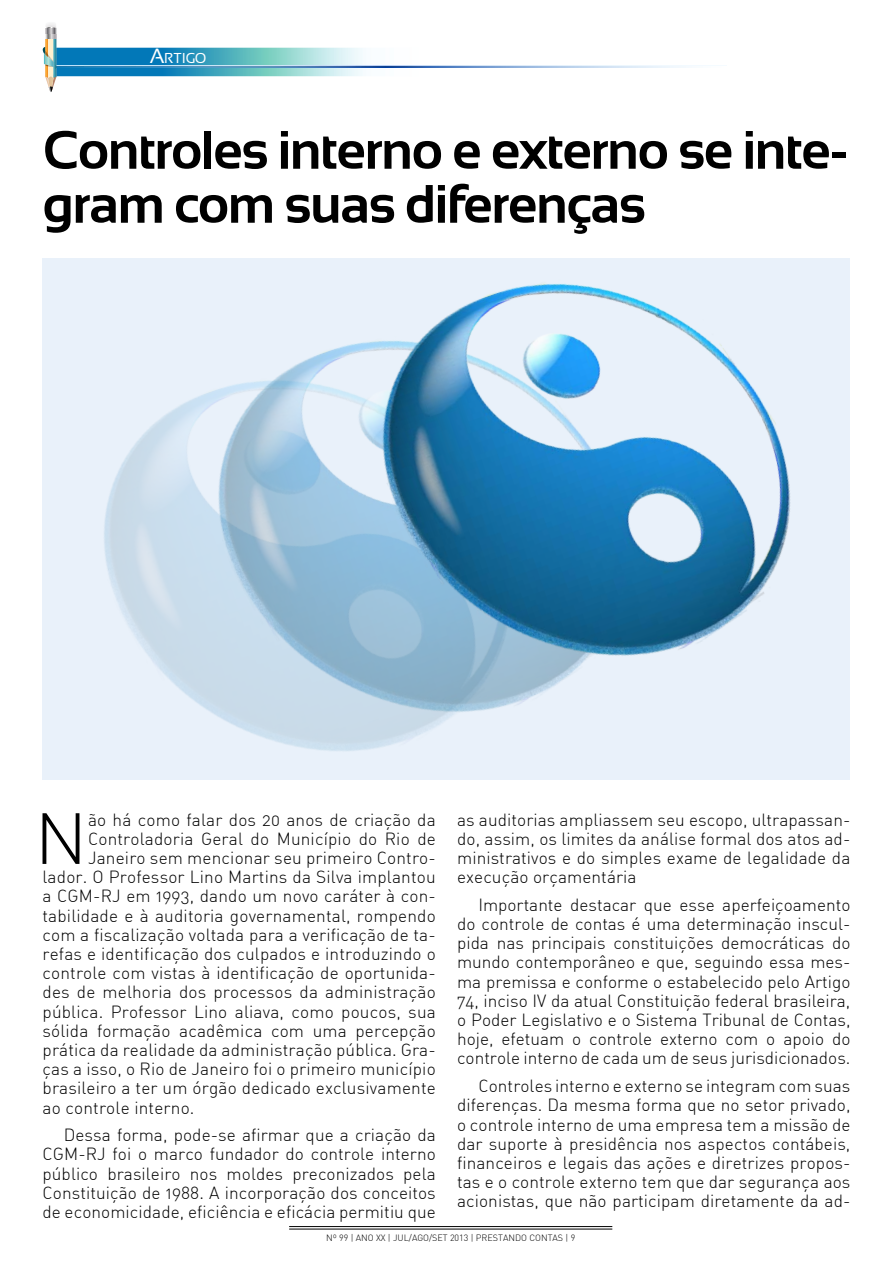
<style>
.page{position:relative;width:893px;height:1263px;background:#fff}
.page>*{position:absolute;margin:0;border:0;box-sizing:border-box;transform-origin:0 0}
.t1{font:300 71.25px "DIN Alternate";color:#000}
.t2{font:700 54px/54px "Sansation";letter-spacing:-.025em;color:#000}
.t3{font:300 17.25px/19.2px "DIN Alternate";letter-spacing:.01em;color:#000;text-align:justify}
.t4{font:14.4px "Sansation";color:#fff}
.t5{font:300 9px "DIN";color:#000}
.s1{font-size:20.55px}
</style>
<div class="page">
<hr style="left:289px;top:1229px;width:323px;height:1px;background:#000">
<hr style="left:289px;top:1226px;width:323px;height:1px;background:#000">
<div style="left:43px;top:258px;width:807px;height:521px;background:#e9f1fa"></div>
<img style="left:56px;top:48px;width:367px;height:28px">
<img style="left:56px;top:66px;width:630px;height:2px">
<svg style="left:42px;top:23px;width:14px;height:69px"></svg>
<img style="left:57px;top:411px;width:114px;height:369px">
<img style="left:171px;top:348px;width:501px;height:432px">
<img style="left:336px;top:283px;width:455px;height:442px">
<p class="t4" style="left:150px;top:50px;width:58px"><span class="s1">A</span>RTIGO</p>
<h2 class="t2" style="left:43px;top:123px;width:807px">Controles interno e externo se inte&shy;gram com suas diferenças</h2>
<h1 class="t1" style="left:35px;top:794px;width:54px">N</h1>
<p class="t3" style="left:88px;top:809px;width:349px">ão há como falar dos 20 anos de criação da</p>
<p class="t3" style="left:88px;top:829px;width:349px">Controladoria Geral do Município do Rio de</p>
<p class="t3" style="left:88px;top:848px;width:349px">Janeiro sem mencionar seu primeiro Contro-</p>
<p class="t3" style="left:43px;top:867px;width:395px">lador. O Professor Lino Martins da Silva implantou</p>
<p class="t3" style="left:43px;top:886px;width:395px">a CGM-RJ em 1993, dando um novo caráter à con-</p>
<p class="t3" style="left:43px;top:905px;width:395px">tabilidade e à auditoria governamental, rompendo</p>
<p class="t3" style="left:43px;top:925px;width:395px">com a fiscalização voltada para a verificação de ta-</p>
<p class="t3" style="left:43px;top:944px;width:395px">refas e identificação dos culpados e introduzindo o</p>
<p class="t3" style="left:43px;top:963px;width:395px">controle com vistas à identificação de oportunida-</p>
<p class="t3" style="left:43px;top:982px;width:395px">des de melhoria dos processos da administração</p>
<p class="t3" style="left:43px;top:1001px;width:395px">pública. Professor Lino aliava, como poucos, sua</p>
<p class="t3" style="left:43px;top:1021px;width:395px">sólida formação acadêmica com uma percepção</p>
<p class="t3" style="left:43px;top:1040px;width:395px">prática da realidade da administração pública. Gra-</p>
<p class="t3" style="left:43px;top:1059px;width:395px">ças a isso, o Rio de Janeiro foi o primeiro município</p>
<p class="t3" style="left:43px;top:1078px;width:395px">brasileiro a ter um órgão dedicado exclusivamente</p>
<p class="t3" style="left:43px;top:1097px;width:153px">ao controle interno.</p>
<p class="t3" style="left:43px;top:1125px;width:395px;text-indent:21px">Dessa forma, pode-se afirmar que a criação da CGM-RJ foi o marco fundador do controle interno público brasileiro nos moldes preconizados pela Constituição de 1988. A incorporação dos conceitos de economicidade, eficiência e eficácia permitiu que</p>
<p class="t3" style="left:457px;top:809px;width:395px">as auditorias ampliassem seu escopo, ultrapassan&shy;do, assim, os limites da análise formal dos atos ad&shy;ministrativos e do simples exame de legalidade da execução orçamentária</p>
<p class="t3" style="left:457px;top:895px;width:395px;text-indent:21px">Importante destacar que esse aperfeiçoamento do controle de contas é uma determinação inscul&shy;pida nas principais constituições democráticas do mundo contemporâneo e que, seguindo essa mes&shy;ma premissa e conforme o estabelecido pelo Artigo 74, inciso IV da atual Constituição federal brasileira, o Poder Legislativo e o Sistema Tribunal de Contas, hoje, efetuam o controle externo com o apoio do controle interno de cada um de seus jurisdicionados.</p>
<p class="t3" style="left:457px;top:1076px;width:395px;text-indent:21px">Controles interno e externo se integram com suas diferenças. Da mesma forma que no setor privado, o controle interno de uma empresa tem a missão de dar suporte à presidência nos aspectos contábeis, financeiros e legais das ações e diretrizes propos&shy;tas e o controle externo tem que dar segurança aos acionistas, que não participam diretamente da ad-</p>
<p class="t5" style="left:326px;top:1232px;width:251px">Nº 99 | ANO XX | JUL/AGO/SET 2013 | PRESTANDO CONTAS | 9</p>
</div>
